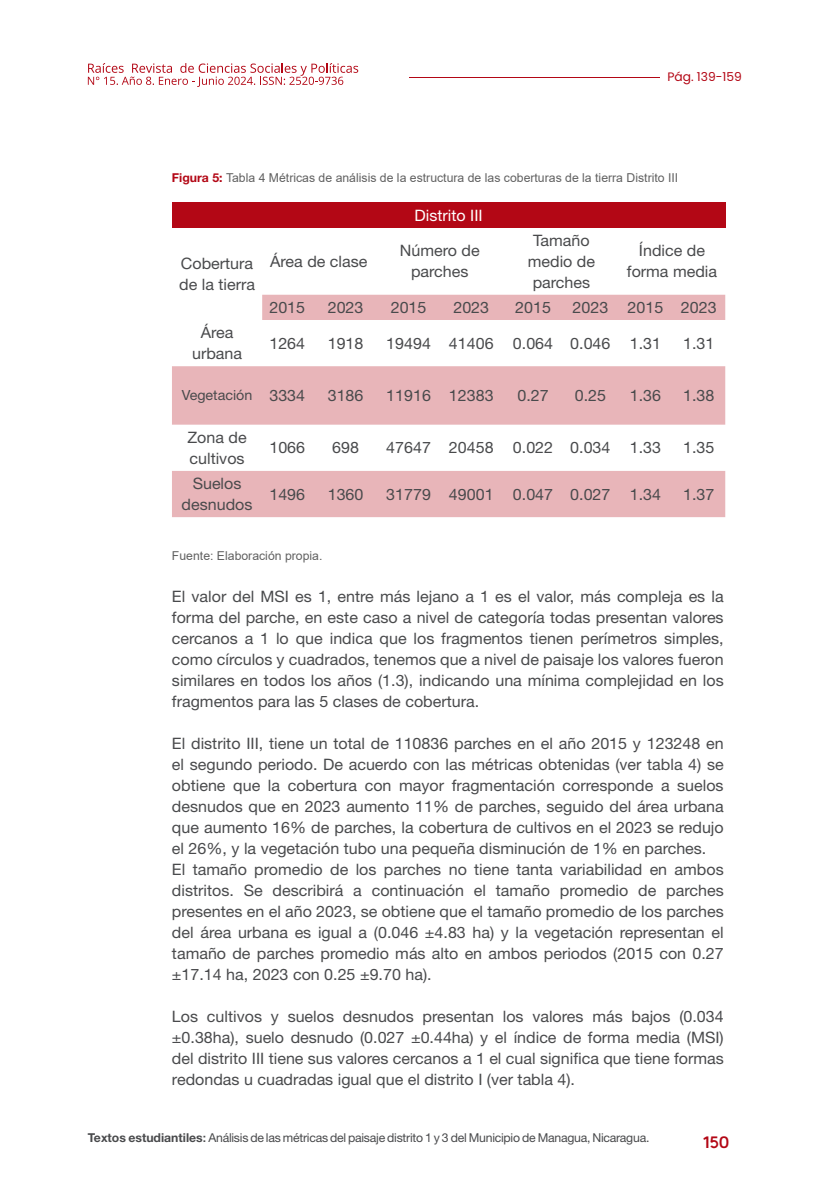
<style>
.page{position:relative;width:819px;height:1197px;background:#fff}
.page>*{position:absolute;margin:0;border:0;box-sizing:border-box;transform-origin:0 0}
.t1{font:500 17.5px "Human Sans";color:#b30715}
.Contenido_ofc{font:15.75px/21px "Helvetica Neue LT Std";color:#494a4c;text-align:center}
.Contenido_ofc-2{font:15.75px "Helvetica Neue LT Std";color:#fff}
.Contenido_ofc-3{font:14px "Helvetica Neue LT Std";color:#494a4c}
.t2{font:12.25px "Helvetica Neue LT Std";letter-spacing:-.02em;color:#494a4c}
.Titulos_de_figura{font:12.25px "Arial";color:#616161}
.PIE_DE_FOTO{font:12.25px "Arial";color:#616161}
.t3{font:12.25px "Poppins";color:#b30715}
.s1{font-family:"Helvetica Neue LT Std";font-weight:700;color:#b30715}
.s2{font-weight:700}
.s3{font-weight:500}
</style>
<div class="page">
<hr style="left:409px;top:77px;width:251px;height:1px;background:#b30715">
<svg style="left:88px;top:63px;width:270px;height:24px"></svg>
<div style="left:172px;top:202px;width:553px;height:26px;background:#b30715"></div>
<svg style="left:172px;top:295px;width:553px;height:222px;fill:#e8b5b9"></svg>
<p class="t3" style="left:667px;top:70px;width:76px">Pág. 139-159</p>
<p class="Titulos_de_figura" style="left:172px;top:169px;width:508px"><span class="s1">Figura 5:</span> Tabla 4 Métricas de análisis de la estructura de las coberturas de la tierra Distrito III</p>
<p class="Contenido_ofc-2" style="left:414px;top:206px;width:70px">Distrito III</p>
<p class="Contenido_ofc" style="left:179px;top:253px;width:77px;text-align:left">Cobertura de la tierra</p>
<p class="Contenido_ofc" style="left:270px;top:250px;width:99px">Área de clase</p>
<p class="Contenido_ofc" style="left:400px;top:240px;width:81px">Número de parches</p>
<p class="Contenido_ofc" style="left:528px;top:229px;width:69px">Tamaño medio de parches</p>
<p class="Contenido_ofc" style="left:627px;top:240px;width:92px">Índice de forma media</p>
<p class="Contenido_ofc" style="left:269px;top:297px;width:37px">2015</p>
<p class="Contenido_ofc" style="left:328px;top:297px;width:37px">2023</p>
<p class="Contenido_ofc" style="left:391px;top:297px;width:37px">2015</p>
<p class="Contenido_ofc" style="left:453px;top:297px;width:37px">2023</p>
<p class="Contenido_ofc" style="left:515px;top:297px;width:37px">2015</p>
<p class="Contenido_ofc" style="left:572px;top:297px;width:37px">2023</p>
<p class="Contenido_ofc" style="left:627px;top:297px;width:37px">2015</p>
<p class="Contenido_ofc" style="left:681px;top:297px;width:37px">2023</p>
<p class="Contenido_ofc" style="left:192px;top:322px;width:51px">Área urbana</p>
<p class="Contenido_ofc" style="left:269px;top:332px;width:37px">1264</p>
<p class="Contenido_ofc" style="left:328px;top:332px;width:37px">1918</p>
<p class="Contenido_ofc" style="left:386px;top:332px;width:46px">19494</p>
<p class="Contenido_ofc" style="left:449px;top:332px;width:46px">41406</p>
<p class="Contenido_ofc" style="left:513px;top:332px;width:42px">0.064</p>
<p class="Contenido_ofc" style="left:570px;top:332px;width:42px">0.046</p>
<p class="Contenido_ofc" style="left:630px;top:332px;width:33px">1.31</p>
<p class="Contenido_ofc" style="left:683px;top:332px;width:33px">1.31</p>
<p class="Contenido_ofc-3" style="left:182px;top:387px;width:72px">Vegetación</p>
<p class="Contenido_ofc" style="left:269px;top:385px;width:37px">3334</p>
<p class="Contenido_ofc" style="left:328px;top:385px;width:37px">3186</p>
<p class="Contenido_ofc" style="left:386px;top:385px;width:46px">11916</p>
<p class="Contenido_ofc" style="left:449px;top:385px;width:46px">12383</p>
<p class="Contenido_ofc" style="left:517px;top:385px;width:33px">0.27</p>
<p class="Contenido_ofc" style="left:575px;top:385px;width:33px">0.25</p>
<p class="Contenido_ofc" style="left:630px;top:385px;width:33px">1.36</p>
<p class="Contenido_ofc" style="left:683px;top:385px;width:33px">1.38</p>
<p class="Contenido_ofc" style="left:187px;top:427px;width:61px;text-align:left">Zona de cultivos</p>
<p class="Contenido_ofc" style="left:269px;top:437px;width:37px">1066</p>
<p class="Contenido_ofc" style="left:332px;top:437px;width:28px">698</p>
<p class="Contenido_ofc" style="left:386px;top:437px;width:46px">47647</p>
<p class="Contenido_ofc" style="left:449px;top:437px;width:46px">20458</p>
<p class="Contenido_ofc" style="left:513px;top:437px;width:42px">0.022</p>
<p class="Contenido_ofc" style="left:570px;top:437px;width:42px">0.034</p>
<p class="Contenido_ofc" style="left:630px;top:437px;width:33px">1.33</p>
<p class="Contenido_ofc" style="left:683px;top:437px;width:33px">1.35</p>
<p class="Contenido_ofc" style="left:182px;top:473px;width:72px">Suelos desnudos</p>
<p class="Contenido_ofc" style="left:269px;top:483px;width:37px">1496</p>
<p class="Contenido_ofc" style="left:328px;top:483px;width:37px">1360</p>
<p class="Contenido_ofc" style="left:386px;top:483px;width:46px">31779</p>
<p class="Contenido_ofc" style="left:449px;top:483px;width:46px">49001</p>
<p class="Contenido_ofc" style="left:513px;top:483px;width:42px">0.047</p>
<p class="Contenido_ofc" style="left:570px;top:483px;width:42px">0.027</p>
<p class="Contenido_ofc" style="left:630px;top:483px;width:33px">1.34</p>
<p class="Contenido_ofc" style="left:683px;top:483px;width:33px">1.37</p>
<p class="PIE_DE_FOTO" style="left:172px;top:547px;width:152px">Fuente: Elaboración propia.</p>
<p class="Contenido_ofc" style="left:172px;top:586px;width:553px;text-align:justify">El valor del MSI es 1, entre más lejano a 1 es el valor, más compleja es la forma del parche, en este caso a nivel de categoría todas presentan valores cercanos a 1 lo que indica que los fragmentos tienen perímetros simples, como círculos y cuadrados, tenemos que a nivel de paisaje los valores fueron similares en todos los años (1.3), indicando una mínima complejidad en los fragmentos para las 5 clases de cobertura.</p>
<p class="Contenido_ofc" style="left:172px;top:733px;width:553px;text-align:justify">El distrito III, tiene un total de 110836 parches en el año 2015 y 123248 en el segundo periodo. De acuerdo con las métricas obtenidas (ver tabla 4) se obtiene que la cobertura con mayor fragmentación corresponde a suelos desnudos que en 2023 aumento 11% de parches, seguido del área urbana que aumento 16% de parches, la cobertura de cultivos en el 2023 se redujo el 26%, y la vegetación tubo una pequeña disminución de 1% en parches.</p>
<p class="Contenido_ofc" style="left:172px;top:859px;width:553px;text-align:justify">El tamaño promedio de los parches no tiene tanta variabilidad en ambos distritos. Se describirá a continuación el tamaño promedio de parches presentes en el año 2023, se obtiene que el tamaño promedio de los parches del área urbana es igual a (0.046 ±4.83 ha) y la vegetación representan el tamaño de parches promedio más alto en ambos periodos (2015 con 0.27 ±17.14 ha, 2023 con 0.25 ±9.70 ha).</p>
<p class="Contenido_ofc" style="left:172px;top:1006px;width:553px;text-align:justify">Los cultivos y suelos desnudos presentan los valores más bajos (0.034 ±0.38ha), suelo desnudo (0.027 ±0.44ha) y el índice de forma media (MSI) del distrito III tiene sus valores cercanos a 1 el cual significa que tiene formas redondas u cuadradas igual que el distrito I (ver tabla 4).</p>
<p class="t2" style="left:88px;top:1131px;width:563px"><span class="s2">Textos estudiantiles</span><span class="s3">:</span> Análisis de las métricas del paisaje distrito 1 y 3 del Municipio de Managua, Nicaragua.</p>
<p class="t1" style="left:703px;top:1132px;width:28px">150</p>
</div>
